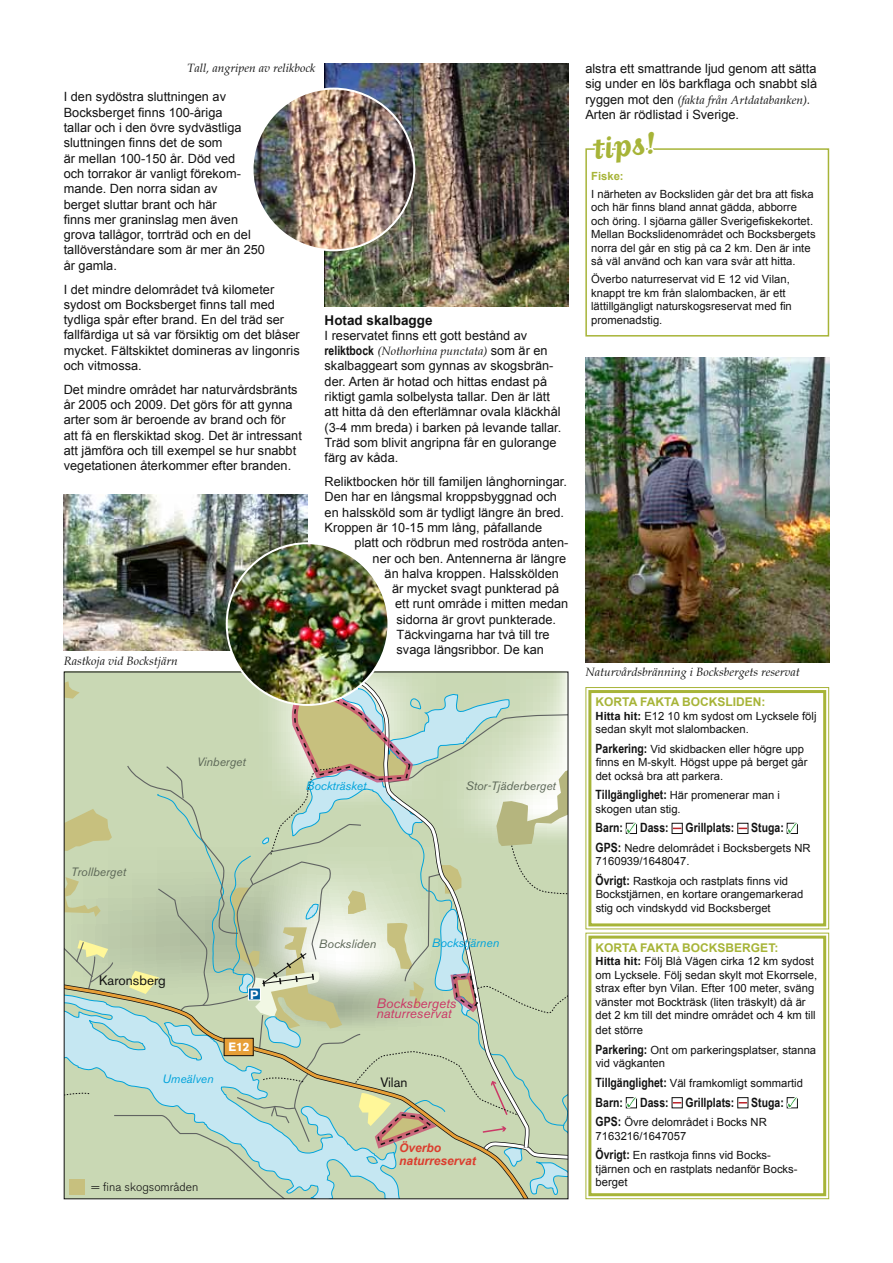
<style>
.page{position:relative;width:893px;height:1263px;background:#fff}
.page>*{position:absolute;margin:0;border:0;box-sizing:border-box;transform-origin:0 0}
.t1{font:700 36px "Matrix Script";color:#a7b438}
.t2{font:italic 13.5px/10.5px "Akzidenz Grotesk BE";color:#cb3866}
.t3{font:13.5px "Akzidenz Grotesk BE";color:#121212}
.t4{font:700 13.5px "Arial";color:#121212}
.t5{font:12.75px/15.3px "Arial";color:#121212}
.t6{font:700 12.75px "Arial Narrow";color:#121212}
.t7{font:italic 12px "Book Antiqua";color:#121212}
.t8{font:italic 12px "Akzidenz Grotesk BE";color:#5c6757}
.t9{font:700 12px "Arial";color:#a7b438}
.t10{font:italic 12px "Akzidenz Grotesk BE";color:#00a3db}
.t11{font:italic 700 12px/13.5px "Arial";color:#db3d2e}
.t12{font:300 12px "Akzidenz Grotesk BE";color:#121212}
.t13{font:700 12px "Akzidenz Grotesk BE";color:#fff}
.t14{font:11.25px/13.5px "Arial";color:#121212}
.t15{font:700 11.25px "Arial";color:#a7b438}
.s1{font-family:"Arial Narrow";font-weight:700;font-style:normal;font-size:12.75px}
.s2{font-family:"Arial";font-style:normal;font-size:12.75px}
.s3{font-weight:700}
.s4{font-family:"Arial Narrow";font-weight:700;font-size:12.75px}
</style>
<div class="page">
<svg style="left:66px;top:674px;width:500px;height:523px;background:#c5d4b7"></svg>
<svg style="left:585px;top:932px;width:245px;height:268px"></svg>
<div style="left:588px;top:935px;width:238px;height:261px;border:3px solid #a7b438"></div>
<svg style="left:585px;top:687px;width:245px;height:243px"></svg>
<div style="left:588px;top:690px;width:238px;height:236px;border:3px solid #a7b438"></div>
<img style="left:585px;top:357px;width:244px;height:306px">
<img style="left:64px;top:495px;width:244px;height:156px">
<img style="left:325px;top:64px;width:243px;height:242px">
<img style="left:253px;top:89px;width:161px;height:161px;border-radius:81px">
<img style="left:227px;top:543px;width:161px;height:162px;border-radius:81px">
<div style="left:585px;top:148px;width:244px;height:189px;border:2px solid #a7b438"></div>
<svg style="left:590px;top:148px;width:66px;height:3px"></svg>
<p class="t7" style="left:187px;top:61px;width:130px">Tall, angripen av relikbock</p>
<p class="t5" style="left:64px;top:89px;width:203px">I den sydöstra sluttningen av<br>Bocksberget finns 100-åriga<br>tallar och i den övre sydvästliga sluttningen finns det de som<br>är mellan 100-150 år. Död ved<br>och torrakor är vanligt förekom&shy;mande. Den norra sidan av<br>berget sluttar brant och här<br>finns mer graninslag men även grova tallågor, torrträd och en del tallöverståndare som är mer än 250 år gamla.</p>
<p class="t5" style="left:64px;top:282px;width:237px">I det mindre delområdet två kilometer sydost om Bocksberget finns tall med tydliga spår efter brand. En del träd ser fallfärdiga ut så var försiktig om det blåser mycket. Fältskiktet domineras av lingonris och vitmossa.</p>
<p class="t5" style="left:64px;top:382px;width:240px">Det mindre området har naturvårdsbränts år 2005 och 2009. Det görs för att gynna arter som är beroende av brand och för att få en flerskiktad skog. Det är intressant att jämföra och till exempel se hur snabbt vegetationen återkommer efter branden.</p>
<p class="t7" style="left:64px;top:653px;width:116px">Rastkoja vid Bockstjärn</p>
<p class="t4" style="left:325px;top:311px;width:110px">Hotad skalbagge</p>
<p class="t5" style="left:325px;top:328px;width:204px">I reservatet finns ett gott bestånd av</p>
<p class="t7" style="left:325px;top:344px;width:225px"><span class="s1">reliktbock</span> (Nothorhina punctata) <span class="s2">som är en</span></p>
<p class="t5" style="left:325px;top:358px;width:238px">skalbaggeart som gynnas av skogsbrän&shy;der. Arten är hotad och hittas endast på riktigt gamla solbelysta tallar. Den är lätt att hitta då den efterlämnar ovala kläckhål (3-4 mm breda) i barken på levande tallar.<br>Träd som blivit angripna får en gulorange färg av kåda.</p>
<p class="t5" style="left:325px;top:474px;width:244px">Reliktbocken hör till familjen långhorningar.<br>Den har en långsmal kroppsbyggnad och en halssköld som är tydligt längre än bred.<br>Kroppen är 10-15 mm lång, påfallande</p>
<p class="t5" style="left:355px;top:535px;width:215px">platt och rödbrun med roströda anten-</p>
<p class="t5" style="left:373px;top:550px;width:195px">ner och ben. Antennerna är längre</p>
<p class="t5" style="left:385px;top:566px;width:176px">än halva kroppen. Halsskölden</p>
<p class="t5" style="left:392px;top:581px;width:169px">är mycket svagt punkterad på</p>
<p class="t5" style="left:395px;top:596px;width:175px">ett runt område i mitten medan</p>
<p class="t5" style="left:397px;top:612px;width:161px">sidorna är grovt punkterade.</p>
<p class="t5" style="left:397px;top:627px;width:155px">Täckvingarna har två till tre</p>
<p class="t5" style="left:397px;top:642px;width:149px">svaga längsribbor. De kan</p>
<p class="t8" style="left:197px;top:754px;width:50px">Vinberget</p>
<p class="t8" style="left:71px;top:864px;width:56px">Trollberget</p>
<p class="t3" style="left:99px;top:972px;width:68px">Karonsberg</p>
<p class="t10" style="left:306px;top:779px;width:62px">Bockträsket</p>
<p class="t8" style="left:466px;top:779px;width:92px">Stor-Tjäderberget</p>
<p class="t13" style="left:250px;top:987px;width:10px">P</p>
<p class="t13" style="left:228px;top:1040px;width:23px">E12</p>
<p class="t8" style="left:319px;top:936px;width:59px">Bocksliden</p>
<p class="t10" style="left:432px;top:936px;width:69px">Bockstjärnen</p>
<p class="t2" style="left:376px;top:997px;width:81px">Bocksbergets naturreservat</p>
<p class="t10" style="left:162px;top:1071px;width:53px">Umeälven</p>
<p class="t3" style="left:380px;top:1074px;width:29px">Vilan</p>
<p class="t12" style="left:92px;top:1180px;width:108px">= fina skogsområden</p>
<p class="t11" style="left:399px;top:1141px;width:78px">Överbo naturreservat</p>
<p class="t5" style="left:585px;top:61px;width:233px">alstra ett smattrande ljud genom att sätta sig under en lös barkflaga och snabbt slå</p>
<p class="t7" style="left:585px;top:93px;width:226px"><span class="s2">ryggen mot den</span> (fakta från Artdatabanken).</p>
<p class="t5" style="left:585px;top:107px;width:155px">Arten är rödlistad i Sverige.</p>
<h1 class="t1" style="left:591px;top:130px;width:64px;rotate:-5deg">tips!</h1>
<p class="t15" style="left:591px;top:169px;width:34px">Fiske:</p>
<p class="t14" style="left:591px;top:187px;width:226px">I närheten av Bocksliden går det bra att fiska och här finns bland annat gädda, abborre och öring. I sjöarna gäller Sverigefiskekortet.<br>Mellan Bockslidenområdet och Bocksbergets norra del går en stig på ca 2 km. Den är inte så väl använd och kan vara svår att hitta.</p>
<p class="t14" style="left:591px;top:272px;width:202px">Överbo naturreservat vid E 12 vid Vilan, knappt tre km från slalombacken, är ett lättillgängligt naturskogsreservat med fin promenadstig.</p>
<p class="t7" style="left:585px;top:664px;width:216px">Naturvårdsbränning i Bocksbergets reservat</p>
<p class="t9" style="left:596px;top:694px;width:171px">KORTA FAKTA BOCKSLIDEN:</p>
<p class="t14" style="left:596px;top:709px;width:222px"><span class="s3">Hitta hit:</span> E12 10 km sydost om Lycksele följ sedan skylt mot slalombacken.</p>
<p class="t14" style="left:596px;top:742px;width:213px"><span class="s4">Parkering:</span> Vid skidbacken eller högre upp finns en M-skylt. Högst uppe på berget går det också bra att parkera.</p>
<p class="t14" style="left:596px;top:788px;width:186px"><span class="s4">Tillgänglighet:</span> Här promenerar man i skogen utan stig.</p>
<p class="t6" style="left:596px;top:818px;width:29px">Barn:</p>
<p class="t6" style="left:640px;top:818px;width:30px">Dass:</p>
<p class="t6" style="left:686px;top:818px;width:50px">Grillplats:</p>
<p class="t6" style="left:751px;top:818px;width:34px">Stuga:</p>
<p class="t14" style="left:596px;top:841px;width:217px"><span class="s4">GPS:</span> Nedre delområdet i Bocksbergets NR<br>7160939/1648047.</p>
<p class="t14" style="left:596px;top:874px;width:209px"><span class="s4">Övrigt:</span> Rastkoja och rastplats finns vid<br>Bockstjärnen, en kortare orangemarkerad stig och vindskydd vid Bocksberget</p>
<p class="t9" style="left:596px;top:939px;width:184px">KORTA FAKTA BOCKSBERGET:</p>
<p class="t14" style="left:596px;top:954px;width:223px"><span class="s3">Hitta hit:</span> Följ Blå Vägen cirka 12 km sydost om Lycksele. Följ sedan skylt mot Ekorrsele, strax efter byn Vilan. Efter 100 meter, sväng vänster mot Bockträsk (liten träskylt) då är det 2 km till det mindre området och 4 km till</p>
<p class="t14" style="left:596px;top:1021px;width:222px;line-height:19.5px">det större<br><span class="s4">Parkering:</span> Ont om parkeringsplatser, stanna</p>
<p class="t14" style="left:596px;top:1054px;width:209px;line-height:19.5px">vid vägkanten<br><span class="s4">Tillgänglighet:</span> Väl framkomligt sommartid</p>
<p class="t6" style="left:596px;top:1092px;width:29px">Barn:</p>
<p class="t6" style="left:640px;top:1092px;width:30px">Dass:</p>
<p class="t6" style="left:686px;top:1092px;width:50px">Grillplats:</p>
<p class="t6" style="left:751px;top:1092px;width:34px">Stuga:</p>
<p class="t14" style="left:596px;top:1115px;width:173px"><span class="s4">GPS:</span> Övre delområdet i Bocks NR<br>7163216/1647057</p>
<p class="t14" style="left:596px;top:1148px;width:203px"><span class="s4">Övrigt:</span> En rastkoja finns vid Bocks&shy;tjärnen och en rastplats nedanför Bocks&shy;berget</p>
</div>
